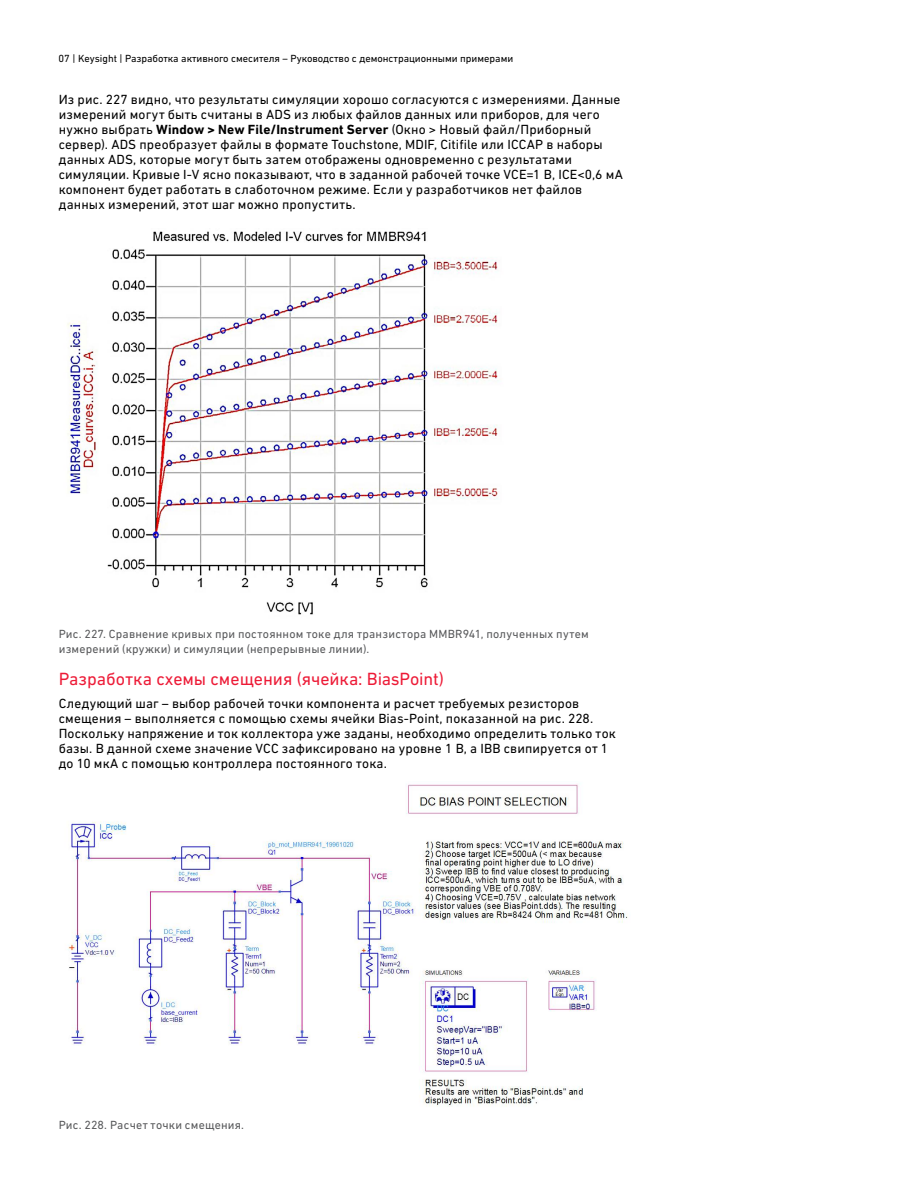
<style>
.page{position:relative;width:918px;height:1188px;background:#fff}
.page>*{position:absolute;margin:0;border:0;box-sizing:border-box;transform-origin:0 0}
.t1{font:18px "DIN Next CYR";letter-spacing:-.005em;color:#ed1b37}
.t2{font:13.5px/15px "DIN Next CYR";letter-spacing:.015em;color:#000}
.t3{font:12px/15px "DIN Next CYR";letter-spacing:.02em;color:#58595b}
.t4{font:10.5px "DIN Next CYR";color:#000}
.s1{font-weight:700}
</style>
<div class="page">
<img style="left:67px;top:784px;width:561px;height:323px">
<img style="left:67px;top:231px;width:431px;height:384px">
<p class="t4" style="left:59px;top:52px;width:456px">07 | Keysight | Разработка активного смесителя – Руководство с демонстрационными примерами</p>
<p class="t2" style="left:59px;top:91px;width:566px">Из рис. 227 видно, что результаты симуляции хорошо согласуются с измерениями. Данные измерений могут быть считаны в ADS из любых файлов данных или приборов, для чего нужно выбрать <span class="s1">Window &gt; New File/Instrument Server</span> (Окно &gt; Новый файл/Приборный сервер). ADS преобразует файлы в формате Touchstone, MDIF, Citifile или ICCAP в наборы данных ADS, которые могут быть затем отображены одновременно с результатами симуляции. Кривые I-V ясно показывают, что в заданной рабочей точке VCE=1 В, ICE&lt;0,6 мА компонент будет работать в слаботочном режиме. Если у разработчиков нет файлов данных измерений, этот шаг можно пропустить.</p>
<p class="t3" style="left:59px;top:626px;width:532px">Рис. 227. Сравнение кривых при постоянном токе для транзистора MMBR941, полученных путем измерений (кружки) и симуляции (непрерывные линии).</p>
<h1 class="t1" style="left:59px;top:668px;width:387px">Разработка схемы смещения (ячейка: BiasPoint)</h1>
<p class="t2" style="left:59px;top:696px;width:559px">Следующий шаг – выбор рабочей точки компонента и расчет требуемых резисторов смещения – выполняется с помощью схемы ячейки Bias-Point, показанной на рис. 228.<br>Поскольку напряжение и ток коллектора уже заданы, необходимо определить только ток базы. В данной схеме значение VCC зафиксировано на уровне 1 В, а IBB свипируется от 1 до 10 мкА с помощью контроллера постоянного тока.</p>
<p class="t3" style="left:59px;top:1117px;width:187px">Рис. 228. Расчет точки смещения.</p>
</div>
